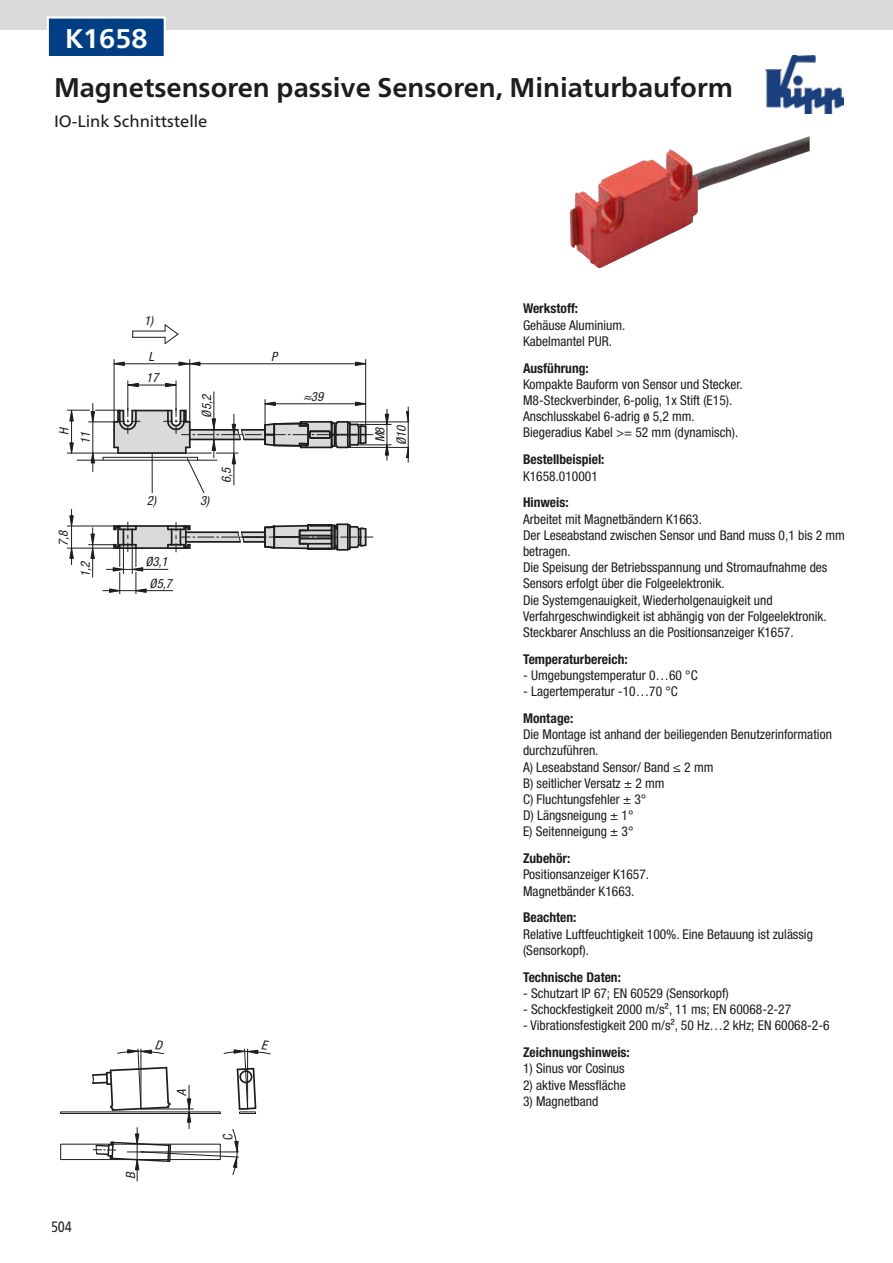
<style>
.page{position:relative;width:893px;height:1263px;background:#fff}
.page>*{position:absolute;margin:0;border:0;box-sizing:border-box;transform-origin:0 0}
.t1{font:700 27px "Frutiger Neue LTW1 G";color:#1d1d1b}
.t2{font:700 27px "Frutiger Neue LTW1 G";color:#fff}
.t3{font:16.5px "Frutiger Neue LTW1 G";color:#1d1d1b}
.t4{font:15px "Frutiger Neue LTW1 G";color:#1d1d1b;scale:.81 1}
.t5{font:condensed 13.5px/16.2px "Helvetica Neue LTW1 G";color:#1d1d1b}
.t6{font:700 condensed 13.5px "Helvetica Neue LTW1 G";color:#1d1d1b}
.t7{font:italic condensed 12.75px/21.3px "Helvetica Neue LTW1 G";color:#1d1d1b}
</style>
<div class="page">
<div style="left:0;top:0;width:893px;height:30px;background:#dadada"></div>
<img style="left:765px;top:55px;width:79px;height:58px">
<img style="left:684px;top:137px;width:123px;height:38px">
<svg style="left:355px;top:361px;width:12px;height:5px"></svg>
<svg style="left:69px;top:543px;width:5px;height:16px"></svg>
<svg style="left:69px;top:515px;width:5px;height:16px"></svg>
<svg style="left:405px;top:442px;width:3px;height:16px"></svg>
<svg style="left:405px;top:411px;width:3px;height:16px"></svg>
<svg style="left:178px;top:361px;width:23px;height:5px"></svg>
<svg style="left:113px;top:361px;width:12px;height:5px"></svg>
<hr style="left:114px;top:363px;width:76px;height:1px;background:#1d1d1b">
<hr style="left:114px;top:359px;width:1px;height:63px;background:#1d1d1b">
<hr style="left:189px;top:359px;width:1px;height:63px;background:#1d1d1b">
<hr style="left:365px;top:359px;width:1px;height:67px;background:#1d1d1b">
<hr style="left:190px;top:363px;width:176px;height:1px;background:#1d1d1b">
<hr style="left:67px;top:548px;width:47px;height:1px;background:#1d1d1b">
<hr style="left:67px;top:526px;width:47px;height:1px;background:#1d1d1b">
<hr style="left:71px;top:509px;width:1px;height:56px;background:#1d1d1b">
<svg style="left:89px;top:522px;width:284px;height:72px"></svg>
<hr style="left:133px;top:337px;width:32px;height:1px;background:#1d1d1b">
<svg style="left:164px;top:324px;width:15px;height:20px"></svg>
<hr style="left:133px;top:331px;width:32px;height:1px;background:#1d1d1b">
<hr style="left:357px;top:424px;width:34px;height:1px;background:#1d1d1b">
<hr style="left:357px;top:444px;width:34px;height:1px;background:#1d1d1b">
<svg style="left:384px;top:440px;width:6px;height:16px"></svg>
<svg style="left:384px;top:413px;width:6px;height:17px"></svg>
<hr style="left:386px;top:409px;width:1px;height:51px;background:#1d1d1b">
<hr style="left:348px;top:421px;width:61px;height:1px;background:#1d1d1b">
<hr style="left:348px;top:447px;width:61px;height:1px;background:#1d1d1b">
<hr style="left:408px;top:407px;width:1px;height:55px;background:#1d1d1b">
<svg style="left:67px;top:381px;width:306px;height:112px"></svg>
<div style="left:60px;top:1144px;width:161px;height:16px;border:1px solid #1d1d1b"></div>
<div style="left:60px;top:1111px;width:161px;height:3px;border:1px solid #1d1d1b"></div>
<hr style="left:137px;top:1127px;width:1px;height:54px;background:#1d1d1b">
<div style="left:48px;top:18px;width:117px;height:39px;background:#023e84"></div>
<div style="left:47px;top:16px;width:119px;height:42px;border:2px solid #fff"></div>
<svg style="left:91px;top:1048px;width:180px;height:127px"></svg>
<h1 class="t2" style="left:65px;top:22px;width:84px">K1658</h1>
<h1 class="t1" style="left:54px;top:71px;width:680px">Magnetsensoren passive Sensoren, Miniaturbauform</h1>
<p class="t3" style="left:54px;top:108px;width:155px">IO-Link Schnittstelle</p>
<p class="t7" style="left:53px;top:435px;width:9px;rotate:-90deg">H</p>
<p class="t7" style="left:75px;top:444px;width:14px;rotate:-90deg">11</p>
<p class="t7" style="left:53px;top:546px;width:18px;rotate:-90deg">7,8</p>
<p class="t7" style="left:75px;top:577px;width:18px;rotate:-90deg">1,2</p>
<p class="t7" style="left:144px;top:310px;width:11px">1)</p>
<p class="t7" style="left:148px;top:346px;width:7px">L</p>
<p class="t7" style="left:146px;top:367px;width:14px">17</p>
<p class="t7" style="left:196px;top:417px;width:25px;rotate:-90deg">Ø5,2</p>
<p class="t7" style="left:147px;top:490px;width:11px">2)</p>
<p class="t7" style="left:200px;top:490px;width:11px">3)</p>
<p class="t7" style="left:216px;top:483px;width:18px;rotate:-90deg">6,5</p>
<p class="t7" style="left:145px;top:551px;width:24px">Ø3,1</p>
<p class="t7" style="left:150px;top:572px;width:24px">Ø5,7</p>
<p class="t7" style="left:271px;top:346px;width:8px">P</p>
<p class="t7" style="left:303px;top:386px;width:21px">≈39</p>
<p class="t7" style="left:369px;top:445px;width:22px;rotate:-90deg">M8<br>Ø10</p>
<p class="t4" style="left:51px;top:1215px;width:27px">504</p>
<p class="t7" style="left:120px;top:1179px;width:9px;rotate:-90deg">B</p>
<p class="t7" style="left:171px;top:1096px;width:8px;rotate:-90deg">A</p>
<p class="t6" style="left:523px;top:301px;width:57px">Werkstoff:</p>
<p class="t5" style="left:523px;top:317px;width:104px">Gehäuse Aluminium.<br>Kabelmantel PUR.</p>
<p class="t6" style="left:523px;top:360px;width:67px">Ausführung:</p>
<p class="t5" style="left:523px;top:376px;width:221px">Kompakte Bauform von Sensor und Stecker.<br>M8-Steckverbinder, 6-polig, 1x Stift (E15).<br>Anschlusskabel 6-adrig ø 5,2 mm.<br>Biegeradius Kabel &gt;= 52 mm (dynamisch).</p>
<p class="t6" style="left:523px;top:451px;width:83px">Bestellbeispiel:</p>
<p class="t5" style="left:523px;top:468px;width:76px">K1658.010001</p>
<p class="t6" style="left:523px;top:494px;width:47px">Hinweis:</p>
<p class="t5" style="left:523px;top:511px;width:323px">Arbeitet mit Magnetbändern K1663.<br>Der Leseabstand zwischen Sensor und Band muss 0,1 bis 2 mm betragen.<br>Die Speisung der Betriebsspannung und Stromaufnahme des Sensors erfolgt über die Folgeelektronik.<br>Die Systemgenauigkeit, Wiederholgenauigkeit und Verfahrgeschwindigkeit ist abhängig von der Folgeelektronik.<br>Steckbarer Anschluss an die Positionsanzeiger K1657.</p>
<p class="t6" style="left:523px;top:651px;width:106px">Temperaturbereich:</p>
<p class="t5" style="left:523px;top:667px;width:176px">- Umgebungstemperatur 0…60 °C</p>
<p class="t5" style="left:523px;top:683px;width:156px">- Lagertemperatur -10…70 °C</p>
<p class="t6" style="left:523px;top:710px;width:52px">Montage:</p>
<p class="t5" style="left:523px;top:726px;width:310px">Die Montage ist anhand der beiliegenden Benutzerinformation durchzuführen.<br>A) Leseabstand Sensor/ Band ≤ 2 mm<br>B) seitlicher Versatz ± 2 mm<br>C) Fluchtungsfehler ± 3°<br>D) Längsneigung ± 1°<br>E) Seitenneigung ± 3°</p>
<p class="t6" style="left:523px;top:850px;width:49px">Zubehör:</p>
<p class="t5" style="left:523px;top:867px;width:128px">Positionsanzeiger K1657.<br>Magnetbänder K1663.</p>
<p class="t6" style="left:523px;top:909px;width:55px">Beachten:</p>
<p class="t5" style="left:523px;top:926px;width:291px">Relative Luftfeuchtigkeit 100%. Eine Betauung ist zulässig (Sensorkopf).</p>
<p class="t6" style="left:523px;top:969px;width:99px">Technische Daten:</p>
<p class="t5" style="left:523px;top:985px;width:207px">- Schutzart IP 67; EN 60529 (Sensorkopf)</p>
<p class="t5" style="left:523px;top:1001px;width:270px">- Schockfestigkeit 2000 m/s², 11 ms; EN 60068-2-27</p>
<p class="t5" style="left:523px;top:1017px;width:308px">- Vibrationsfestigkeit 200 m/s², 50 Hz…2 kHz; EN 60068-2-6</p>
<p class="t6" style="left:523px;top:1044px;width:108px">Zeichnungshinweis:</p>
<p class="t5" style="left:523px;top:1060px;width:103px">1) Sinus vor Cosinus</p>
<p class="t5" style="left:523px;top:1077px;width:104px">2) aktive Messfläche</p>
<p class="t5" style="left:523px;top:1093px;width:77px">3) Magnetband</p>
</div>
